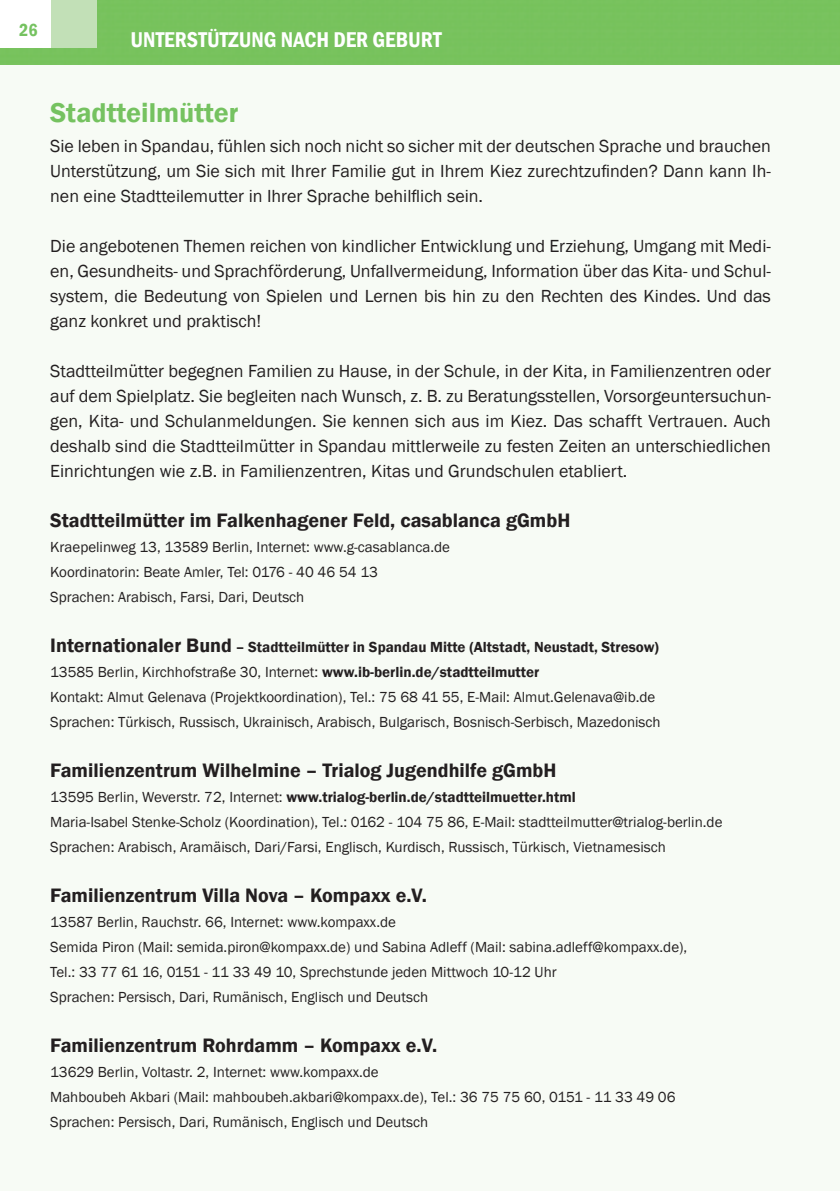
<style>
.page{position:relative;width:840px;height:1191px;background:#fff}
.page>*{position:absolute;margin:0;border:0;box-sizing:border-box;transform-origin:0 0}
.t1{font:600 28px "Franklin Gothic";color:#75c260}
.t2{font:600 condensed 22px "Franklin Gothic";color:#fff}
.t3{font:600 20px "Franklin Gothic";color:#231f20}
.t4{font:18px/25px "Franklin Gothic";color:#231f20;text-align:justify}
.t5{font:600 condensed 18px "Franklin Gothic";color:#75c260}
.t6{font:15px/25px "Franklin Gothic";color:#231f20}
.s1{font-weight:600;font-size:20px}
.s2{font-weight:600}
</style>
<div class="page">
<hr style="left:839px;top:0;width:1px;height:1191px;background:#f7fbf5">
<div style="left:0;top:0;width:839px;height:1191px;background:#f7fbf5"></div>
<div style="left:0;top:0;width:839px;height:64px;background:#77c25d"></div>
<div style="left:0;top:0;width:51px;height:47px;background:#fff"></div>
<div style="left:51px;top:0;width:45px;height:47px;background:#c2e0b7"></div>
<p class="t5" style="left:19px;top:18px;width:20px">26</p>
<h2 class="t2" style="left:130px;top:25px;width:312px">UNTERSTÜTZUNG NACH DER GEBURT</h2>
<h1 class="t1" style="left:50px;top:95px;width:190px">Stadtteilmütter</h1>
<p class="t4" style="left:50px;top:134px;width:722px">Sie leben in Spandau, fühlen sich noch nicht so sicher mit der deutschen Sprache und brauchen Unterstützung, um Sie sich mit Ihrer Familie gut in Ihrem Kiez zurechtzufinden? Dann kann Ih&shy;nen eine Stadtteilemutter in Ihrer Sprache behilflich sein.</p>
<p class="t4" style="left:50px;top:234px;width:721px">Die angebotenen Themen reichen von kindlicher Entwicklung und Erziehung, Umgang mit Medi&shy;en, Gesundheits- und Sprachförderung, Unfallvermeidung, Information über das Kita- und Schul&shy;system, die Bedeutung von Spielen und Lernen bis hin zu den Rechten des Kindes. Und das ganz konkret und praktisch!</p>
<p class="t4" style="left:50px;top:359px;width:722px">Stadtteilmütter begegnen Familien zu Hause, in der Schule, in der Kita, in Familienzentren oder auf dem Spielplatz. Sie begleiten nach Wunsch, z. B. zu Beratungsstellen, Vorsorgeuntersuchun&shy;gen, Kita- und Schulanmeldungen. Sie kennen sich aus im Kiez. Das schafft Vertrauen. Auch deshalb sind die Stadtteilmütter in Spandau mittlerweile zu festen Zeiten an unterschiedlichen Einrichtungen wie z.B. in Familienzentren, Kitas und Grundschulen etabliert.</p>
<h3 class="t3" style="left:50px;top:508px;width:521px">Stadtteilmütter im Falkenhagener Feld, casablanca gGmbH</h3>
<p class="t6" style="left:50px;top:535px;width:401px">Kraepelinweg 13, 13589 Berlin, Internet: www.g-casablanca.de<br>Koordinatorin: Beate Amler, Tel: 0176 - 40 46 54 13<br>Sprachen: Arabisch, Farsi, Dari, Deutsch</p>
<p class="t6" style="left:50px;top:635px;width:611px"><span class="s1">Internationaler Bund</span> <span class="s2">– Stadtteilmütter in Spandau Mitte (Altstadt, Neustadt, Stresow)<br></span>13585 Berlin, Kirchhofstraße 30, Internet: <span class="s2">www.ib-berlin.de/stadtteilmutter<br></span>Kontakt: Almut Gelenava (Projektkoordination), Tel.: 75 68 41 55, E-Mail: Almut.Gelenava@ib.de Sprachen: Türkisch, Russisch, Ukrainisch, Arabisch, Bulgarisch, Bosnisch-Serbisch, Mazedonisch</p>
<h3 class="t3" style="left:50px;top:758px;width:507px">Familienzentrum Wilhelmine – Trialog jugendhilfe gGmbH</h3>
<p class="t6" style="left:50px;top:785px;width:673px">13595 Berlin, Weverstr. 72, Internet: <span class="s2">www.trialog-berlin.de/stadtteilmuetter.html<br></span>Maria-Isabel Stenke-Scholz (Koordination), Tel.: 0162 - 104 75 86, E-Mail: stadtteilmutter@trialog-berlin.de<br>Sprachen: Arabisch, Aramäisch, Dari/Farsi, Englisch, Kurdisch, Russisch, Türkisch, Vietnamesisch</p>
<h3 class="t3" style="left:50px;top:883px;width:378px">Familienzentrum Villa Nova – Kompaxx e.V.</h3>
<p class="t6" style="left:50px;top:910px;width:638px">13587 Berlin, Rauchstr. 66, Internet: www.kompaxx.de<br>Semida Piron (Mail: semida.piron@kompaxx.de) und Sabina Adleff (Mail: sabina.adleff@kompaxx.de), Tel.: 33 77 61 16, 0151 - 11 33 49 10, Sprechstunde jeden Mittwoch 10-12 Uhr<br>Sprachen: Persisch, Dari, Rumänisch, Englisch und Deutsch</p>
<h3 class="t3" style="left:50px;top:1033px;width:388px">Familienzentrum Rohrdamm – Kompaxx e.V.</h3>
<p class="t6" style="left:50px;top:1060px;width:626px">13629 Berlin, Voltastr. 2, Internet: www.kompaxx.de<br>Mahboubeh Akbari (Mail: mahboubeh.akbari@kompaxx.de), Tel.: 36 75 75 60, 0151 - 11 33 49 06<br>Sprachen: Persisch, Dari, Rumänisch, Englisch und Deutsch</p>
</div>
